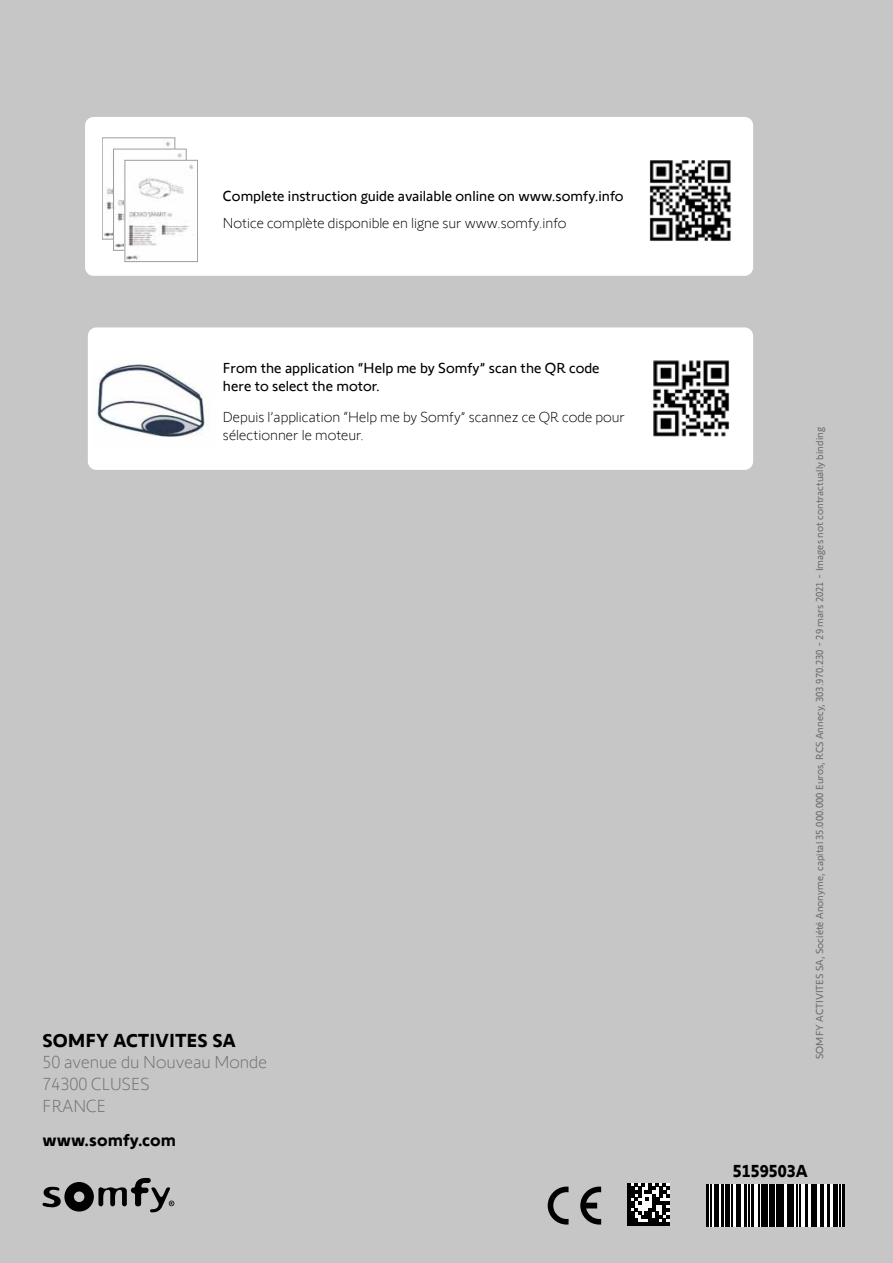
<style>
.page{position:relative;width:893px;height:1263px;background:#c6c6c6}
.page>*{position:absolute;margin:0;border:0;box-sizing:border-box;transform-origin:0 0}
.t1{font:700 19.5px "Somfy Sans";color:#000}
.t2{font:300 18px/21.6px "Somfy Sans";color:#706f6f}
.t3{font:700 18px "Somfy Sans";color:#000}
.t4{font:15px/18px "Somfy Sans";color:#000}
.t5{font:300 15px/18px "Somfy Sans";color:#000}
.t6{font:10.5px "Somfy Sans";color:#706f6f}
</style>
<div class="page">
<div style="left:85px;top:117px;width:668px;height:159px;background:#fff;border-radius:9px"></div>
<img style="left:104px;top:141px;width:69px;height:96px">
<div style="left:102px;top:138px;width:73px;height:101px;border:1px solid #9d9d9c"></div>
<img style="left:115px;top:151px;width:69px;height:97px">
<div style="left:113px;top:149px;width:73px;height:101px;border:1px solid #9d9d9c"></div>
<img style="left:125px;top:162px;width:73px;height:101px">
<div style="left:125px;top:160px;width:73px;height:102px;border:1px solid #9d9d9c"></div>
<img style="left:649px;top:160px;width:82px;height:81px">
<svg style="left:43px;top:1178px;width:131px;height:34px"></svg>
<svg style="left:709px;top:1184px;width:133px;height:43px;background:#bababa"></svg>
<hr style="left:706px;top:1184px;width:3px;height:43px;background:#000">
<hr style="left:710px;top:1184px;width:2px;height:43px;background:#000">
<div style="left:714px;top:1184px;width:5px;height:43px;background:#000"></div>
<hr style="left:721px;top:1184px;width:3px;height:43px;background:#000">
<hr style="left:725px;top:1184px;width:4px;height:43px;background:#000">
<hr style="left:731px;top:1184px;width:1px;height:43px;background:#000">
<hr style="left:736px;top:1184px;width:4px;height:43px;background:#000">
<hr style="left:745px;top:1184px;width:2px;height:43px;background:#000">
<hr style="left:749px;top:1184px;width:1px;height:43px;background:#000">
<hr style="left:751px;top:1184px;width:3px;height:43px;background:#000">
<hr style="left:758px;top:1184px;width:2px;height:43px;background:#000">
<hr style="left:761px;top:1184px;width:4px;height:43px;background:#000">
<hr style="left:766px;top:1184px;width:2px;height:43px;background:#000">
<div style="left:769px;top:1184px;width:6px;height:43px;background:#000"></div>
<hr style="left:776px;top:1184px;width:4px;height:43px;background:#000">
<hr style="left:782px;top:1184px;width:2px;height:43px;background:#000">
<hr style="left:787px;top:1184px;width:1px;height:43px;background:#000">
<hr style="left:790px;top:1184px;width:4px;height:43px;background:#000">
<hr style="left:797px;top:1184px;width:1px;height:43px;background:#000">
<hr style="left:799px;top:1184px;width:2px;height:43px;background:#000">
<hr style="left:805px;top:1184px;width:3px;height:43px;background:#000">
<div style="left:812px;top:1184px;width:5px;height:43px;background:#000"></div>
<hr style="left:820px;top:1184px;width:1px;height:43px;background:#000">
<hr style="left:823px;top:1184px;width:1px;height:43px;background:#000">
<hr style="left:827px;top:1184px;width:2px;height:43px;background:#000">
<hr style="left:834px;top:1184px;width:4px;height:43px;background:#000">
<hr style="left:839px;top:1184px;width:1px;height:43px;background:#000">
<hr style="left:842px;top:1184px;width:3px;height:43px;background:#000">
<hr style="left:627px;top:1222px;width:43px;height:4px;background:#000">
<svg style="left:627px;top:1183px;width:43px;height:39px;background:#5d5d5d"></svg>
<svg style="left:548px;top:1186px;width:21px;height:38px"></svg>
<svg style="left:580px;top:1186px;width:21px;height:38px"></svg>
<div style="left:88px;top:327px;width:665px;height:143px;background:#fff;border-radius:9px"></div>
<img style="left:92px;top:364px;width:116px;height:73px">
<img style="left:653px;top:360px;width:77px;height:77px">
<p class="t4" style="left:223px;top:186px;width:402px">Complete instruction guide available online on www.somfy.info</p>
<p class="t5" style="left:223px;top:212px;width:345px">Notice complète disponible en ligne sur www.somfy.info</p>
<p class="t4" style="left:223px;top:357px;width:378px">From the application “Help me by Somfy” scan the QR code here to select the motor.</p>
<p class="t5" style="left:223px;top:406px;width:403px">Depuis l’application “Help me by Somfy” scannez ce QR code pour sélectionner le moteur.</p>
<h1 class="t1" style="left:43px;top:1024px;width:195px">SOMFY ACTIVITES SA</h1>
<p class="t2" style="left:43px;top:1050px;width:226px">50 avenue du Nouveau Monde<br>74300 CLUSES<br>FRANCE</p>
<p class="t3" style="left:43px;top:1125px;width:135px">www.somfy.com</p>
<p class="t6" style="left:812px;top:1059px;width:633px;rotate:-90deg">SOMFY ACTIVITES SA, Société Anonyme, capital 35.000.000 Euros, RCS Annecy, 303.970.230 - 29 mars 2021 - Images not contractually binding</p>
<p class="t3" style="left:733px;top:1157px;width:76px">5159503A</p>
</div>
